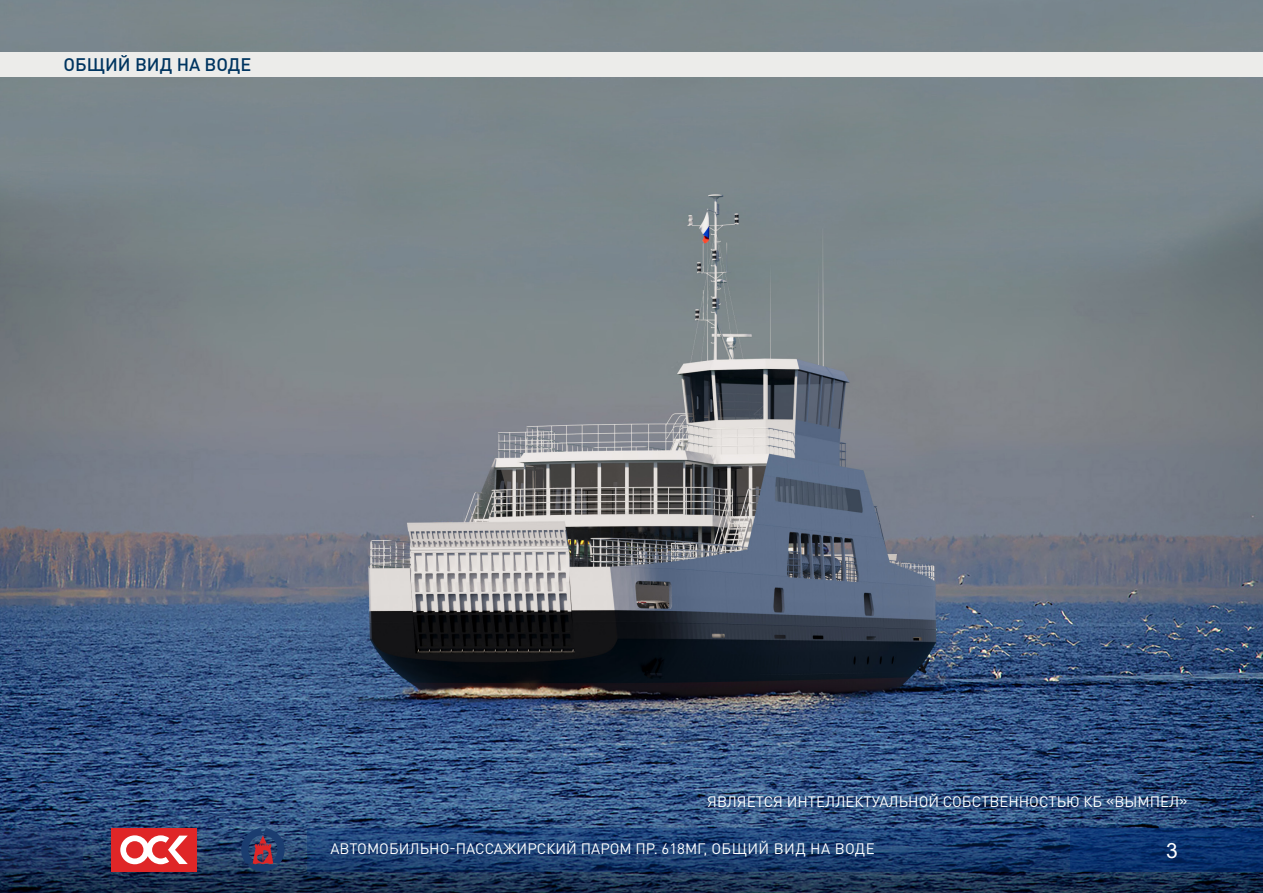
<style>
.page{position:relative;width:1263px;height:893px;background:#fff}
.page>*{position:absolute;margin:0;border:0;box-sizing:border-box;transform-origin:0 0}
.t1{font:21px "Arial";color:#fff}
.t2{font:500 18px "DIN Pro";color:#003560}
.t3{font:15px "DIN Pro";color:#fff}
</style>
<div class="page">
<img style="left:0;top:0;width:1263px;height:893px">
<svg style="left:0;top:828px;width:82px;height:43px;background:#1e3763"></svg>
<svg style="left:307px;top:828px;width:764px;height:43px;background:#1b3e70"></svg>
<svg style="left:1071px;top:828px;width:192px;height:43px;background:#09316d"></svg>
<svg style="left:241px;top:828px;width:44px;height:43px;background:#3f3f65"></svg>
<div style="left:111px;top:828px;width:85px;height:43px;background:#df2627"></div>
<svg style="left:120px;top:835px;width:68px;height:29px"></svg>
<div style="left:0;top:53px;width:1263px;height:24px;background:#ececea"></div>
<p class="t2" style="left:63px;top:52px;width:189px">ОБЩИЙ ВИД НА ВОДЕ</p>
<p class="t3" style="left:707px;top:791px;width:482px">ЯВЛЯЕТСЯ ИНТЕЛЛЕКТУАЛЬНОЙ СОБСТВЕННОСТЬЮ КБ «ВЫМПЕЛ»</p>
<h1 class="t1" style="left:1166px;top:836px;width:13px">3</h1>
<p class="t3" style="left:330px;top:839px;width:546px">АВТОМОБИЛЬНО-ПАССАЖИРСКИЙ ПАРОМ ПР. 618МГ, ОБЩИЙ ВИД НА ВОДЕ</p>
</div>
